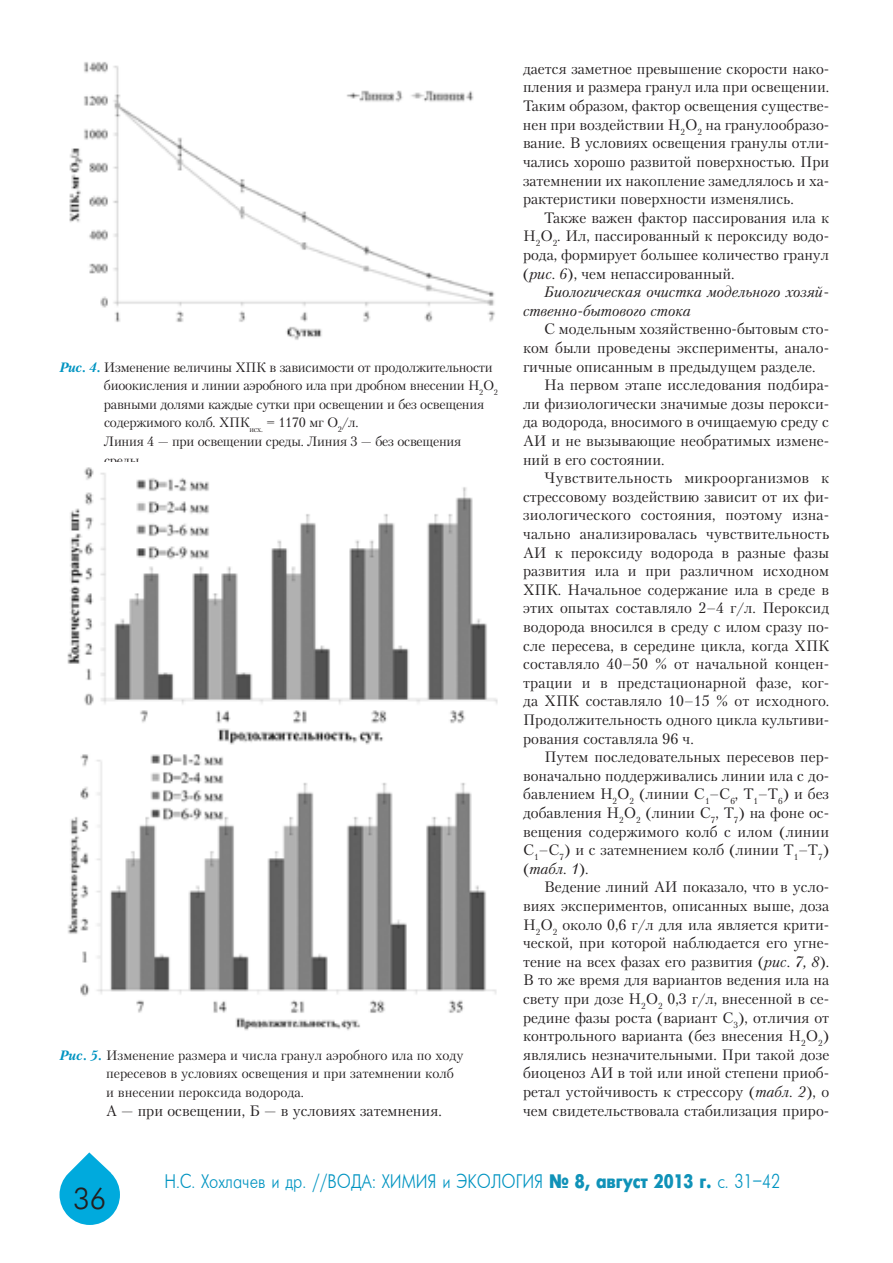
<style>
.page{position:relative;width:893px;height:1263px;background:#fff}
.page>*{position:absolute;margin:0;border:0;box-sizing:border-box;transform-origin:0 0}
.t1{font:30px "Futuris Cyrillic";color:#231f20}
.t2{font:19.5px "Futuris";color:#0094c1;scale:.84 1}
.t3{font:15px/18.6px "Petersburg C";color:#231f20;text-align:justify}
.t4{font:italic 15px/18.6px "Petersburg C";color:#231f20}
.t5{font:15px "Petersburg C";letter-spacing:.02em;color:#231f20}
.t6{font:13.5px/18.6px "Petersburg C";letter-spacing:-.02em;color:#231f20}
.t7{font:13.5px/18.6px "Petersburg C";color:#231f20}
.s1{font-weight:700;font-style:italic;color:#0094c1}
.s2{font-style:italic}
.s3{font-style:normal}
.s4{font-weight:700;color:#1092b8}
.s5{font-weight:700}
</style>
<div class="page">
<svg style="left:60px;top:1152px;width:60px;height:73px"></svg>
<img style="left:69px;top:62px;width:426px;height:278px">
<img style="left:67px;top:467px;width:431px;height:564px">
<p class="t6" style="left:104px;top:357px;width:396px;text-indent:-44px"><span class="s1">Рис. 4.</span> Изменение величины ХПК в зависимости от продолжительности биоокисления и линии аэробного ила при дробном внесении H<sub>2</sub>O<sub>2 </sub>равными долями каждые сутки при освещении и без освещения содержимого колб. ХПК<sub>исх.</sub> = 1170 мг O<sub>2</sub>/л.<br>Линия 4 — при освещении среды. Линия 3 — без освещения среды.</p>
<p class="t7" style="left:106px;top:1046px;width:359px;text-indent:-47px"><span class="s1">Рис. 5.</span> Изменение размера и числа гранул аэробного ила по ходу пересевов в условиях освещения и при затемнении колб и внесении пероксида водорода.</p>
<p class="t3" style="left:106px;top:1101px;width:337px">А — при освещении, Б — в условиях затемнения.</p>
<p class="t3" style="left:523px;top:59px;width:308px">дается заметное превышение скорости нако&shy;пления и размера гранул ила при освещении.<br>Таким образом, фактор освещения существе&shy;нен при воздействии H<sub>2</sub>O<sub>2</sub> на гранулообразо&shy;вание. В условиях освещения гранулы отли&shy;чались хорошо развитой поверхностью. При затемнении их накопление замедлялось и ха&shy;рактеристики поверхности изменялись.</p>
<p class="t3" style="left:523px;top:208px;width:308px;text-indent:21px">Также важен фактор пассирования ила к H<sub>2</sub>O<sub>2</sub>. Ил, пассированный к пероксиду водо&shy;рода, формирует большее количество гранул (<span class="s2">рис. 6</span>), чем непассированный.</p>
<p class="t4" style="left:523px;top:282px;width:308px;text-indent:21px">Биологическая очистка модельного хозяй&shy;ственно-бытового стока</p>
<p class="t3" style="left:544px;top:320px;width:286px">С модельным хозяйственно-бытовым сто-</p>
<p class="t3" style="left:523px;top:338px;width:308px">ком были проведены эксперименты, анало-</p>
<p class="t3" style="left:523px;top:357px;width:294px">гичные описанным в предыдущем разделе.</p>
<p class="t3" style="left:544px;top:375px;width:286px">На первом этапе исследования подбира-</p>
<p class="t3" style="left:523px;top:394px;width:308px">ли физиологически значимые дозы перокси-</p>
<p class="t3" style="left:523px;top:413px;width:308px">да водорода, вносимого в очищаемую среду с</p>
<p class="t3" style="left:523px;top:431px;width:308px">АИ и не вызывающие необратимых измене-</p>
<p class="t3" style="left:523px;top:450px;width:143px">ний в его состоянии.</p>
<p class="t5" style="left:544px;top:469px;width:286px">Чувствительность микроорганизмов к</p>
<p class="t3" style="left:523px;top:487px;width:308px">стрессовому воздействию зависит от их фи-</p>
<p class="t3" style="left:523px;top:506px;width:308px">зиологического состояния, поэтому изна-</p>
<p class="t3" style="left:523px;top:524px;width:308px">чально анализировалась чувствительность</p>
<p class="t3" style="left:523px;top:543px;width:308px">АИ к пероксиду водорода в разные фазы</p>
<p class="t3" style="left:523px;top:561px;width:308px">развития ила и при различном иcходном</p>
<p class="t3" style="left:523px;top:580px;width:308px">ХПК. Начальное содержание ила в среде в</p>
<p class="t3" style="left:523px;top:599px;width:308px">этих опытах составляло 2–4 г/л. Пероксид</p>
<p class="t3" style="left:523px;top:617px;width:308px">водорода вносился в среду с илом сразу по-</p>
<p class="t3" style="left:523px;top:636px;width:308px">сле пересева, в середине цикла, когда ХПК</p>
<p class="t3" style="left:523px;top:654px;width:308px">составляло 40–50 % от начальной концен-</p>
<p class="t3" style="left:523px;top:673px;width:308px">трации и в предстационарной фазе, ког-</p>
<p class="t3" style="left:523px;top:692px;width:308px">да ХПК составляло 10–15 % от исходного.</p>
<p class="t3" style="left:523px;top:710px;width:308px">Продолжительность одного цикла культиви-</p>
<p class="t3" style="left:523px;top:729px;width:172px">рования составляла 96 ч.</p>
<p class="t3" style="left:544px;top:747px;width:286px">Путем последовательных пересевов пер-</p>
<p class="t3" style="left:523px;top:766px;width:308px">воначально поддерживались линии ила с до-</p>
<p class="t3" style="left:523px;top:785px;width:307px">бавлением H<sub>2</sub>O<sub>2</sub> (линии C<sub>1</sub>–C<sub>6</sub>, Т<sub>1</sub>–Т<sub>6</sub>) и без</p>
<p class="t3" style="left:523px;top:803px;width:308px">добавления H<sub>2</sub>O<sub>2</sub> (линии C<sub>7</sub>, Т<sub>7</sub>) на фоне ос-</p>
<p class="t3" style="left:523px;top:822px;width:308px">вещения содержимого колб с илом (линии</p>
<p class="t3" style="left:523px;top:840px;width:308px">C<sub>1</sub>–C<sub>7</sub>) и с затемнением колб (линии Т<sub>1</sub>–Т<sub>7</sub>)</p>
<p class="t4" style="left:523px;top:859px;width:67px"><span class="s3">(</span>табл. 1<span class="s3">).</span></p>
<p class="t3" style="left:544px;top:878px;width:286px">Ведение линий АИ показало, что в усло-</p>
<p class="t3" style="left:523px;top:896px;width:308px">виях экспериментов, описанных выше, доза</p>
<p class="t3" style="left:523px;top:915px;width:308px">H<sub>2</sub>O<sub>2</sub> около 0,6 г/л для ила является крити-</p>
<p class="t3" style="left:523px;top:933px;width:308px">ческой, при которой наблюдается его угне-</p>
<p class="t3" style="left:523px;top:952px;width:308px">тение на всех фазах его развития (<span class="s2">рис. 7, 8</span>).</p>
<p class="t3" style="left:523px;top:971px;width:308px">В то же время для вариантов ведения ила на</p>
<p class="t3" style="left:523px;top:989px;width:308px">свету при дозе H<sub>2</sub>O<sub>2</sub> 0,3 г/л, внесенной в се-</p>
<p class="t3" style="left:523px;top:1008px;width:308px">редине фазы роста (вариант C<sub>3</sub>), отличия от</p>
<p class="t3" style="left:523px;top:1026px;width:308px">контрольного варианта (без внесения H<sub>2</sub>O<sub>2</sub>)</p>
<p class="t3" style="left:523px;top:1045px;width:308px">являлись незначительными. При такой дозе</p>
<p class="t3" style="left:523px;top:1064px;width:308px">биоценоз АИ в той или иной степени приоб-</p>
<p class="t3" style="left:523px;top:1082px;width:308px">ретал устойчивость к стрессору (<span class="s2">табл. 2</span>), о</p>
<p class="t3" style="left:523px;top:1101px;width:308px">чем свидетельствовала стабилизация приро-</p>
<h1 class="t1" style="left:73px;top:1183px;width:34px">36</h1>
<h2 class="t2" style="left:164px;top:1171px;width:735px">Н.С. Хохлачев и др. //ВОДА: ХИМИЯ и ЭКОЛОГИЯ <span class="s4">¹ 8, август 2013 г</span><span class="s5">.</span> c. 31–42</h2>
</div>
